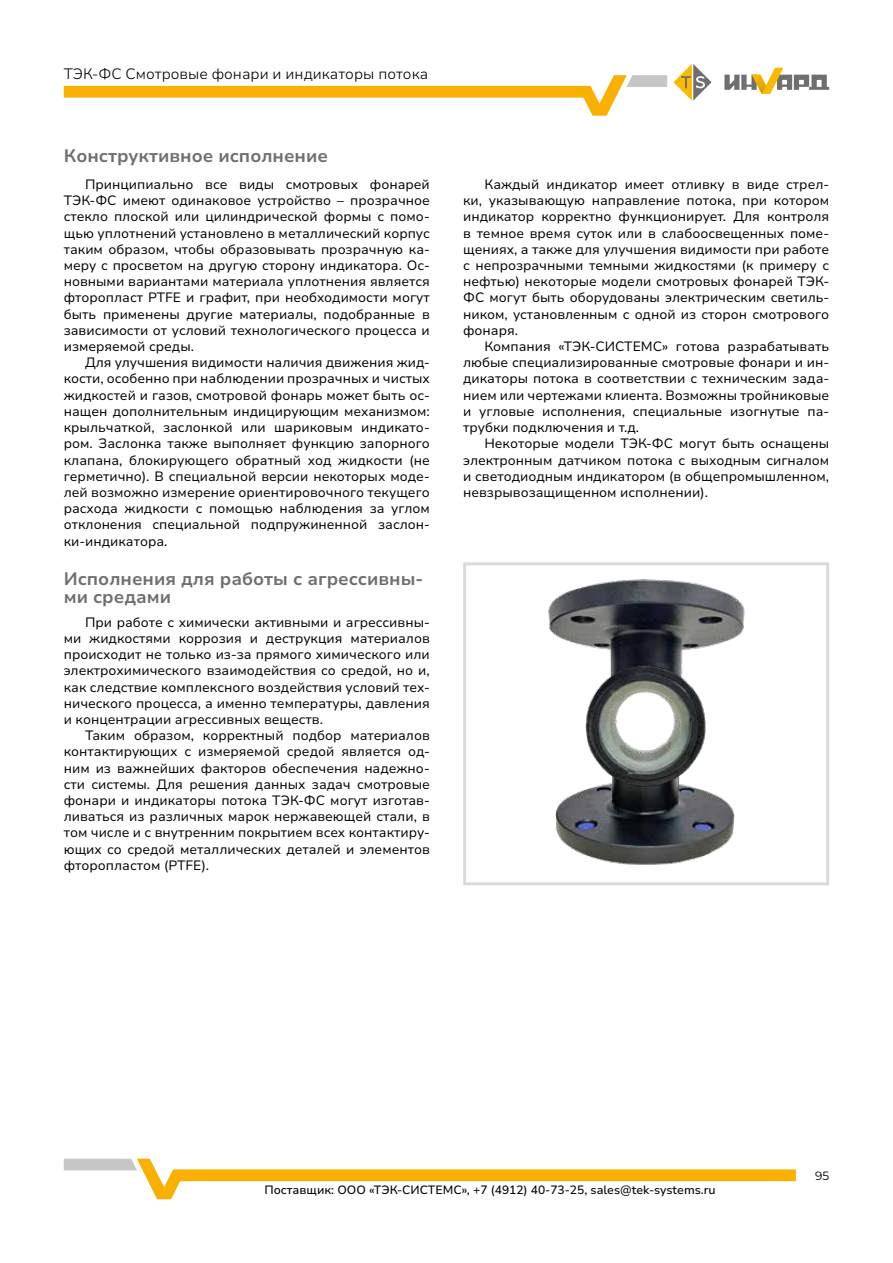
<style>
.page{position:relative;width:893px;height:1263px;background:#fff}
.page>*{position:absolute;margin:0;border:0;box-sizing:border-box;transform-origin:0 0}
.t1{font:700 18px/18px "Nunito Sans 10 pt";color:#706f6f}
.t2{font:300 15px "Nunito Sans 10 pt";color:#000}
.t3{font:13.5px/16.2px "Nunito Sans 10 pt";color:#000;text-align:justify}
.t4{font:500 12px "Nunito Sans 10 pt";color:#000}
.t5{font:12px "Montserrat";color:#000}
</style>
<div class="page">
<svg style="left:64px;top:1159px;width:732px;height:40px"></svg>
<svg style="left:64px;top:75px;width:603px;height:41px"></svg>
<svg style="left:673px;top:64px;width:39px;height:37px"></svg>
<svg style="left:724px;top:68px;width:105px;height:26px"></svg>
<div style="left:463px;top:562px;width:366px;height:323px;border:3px solid #dadada"></div>
<img style="left:548px;top:579px;width:197px;height:286px">
<p class="t2" style="left:64px;top:63px;width:366px">ТЭК-ФС Смотровые фонари и индикаторы потока</p>
<h1 class="t1" style="left:64px;top:146px;width:266px">Конструктивное исполнение</h1>
<p class="t3" style="left:64px;top:176px;width:368px;text-indent:21px">Принципиально все виды смотровых фонарей ТЭК-ФС имеют одинаковое устройство – прозрачное стекло плоской или цилиндрической формы с помо&shy;щью уплотнений установлено в металлический корпус таким образом, чтобы образовывать прозрачную ка&shy;меру с просветом на другую сторону индикатора. Ос&shy;новными вариантами материала уплотнения является фторопласт PTFE и графит, при необходимости могут быть применены другие материалы, подобранные в зависимости от условий технологического процесса и измеряемой среды.</p>
<p class="t3" style="left:64px;top:354px;width:368px;text-indent:21px">Для улучшения видимости наличия движения жид&shy;кости, особенно при наблюдении прозрачных и чистых жидкостей и газов, смотровой фонарь может быть ос&shy;нащен дополнительным индицирующим механизмом: крыльчаткой, заслонкой или шариковым индикато&shy;ром. Заслонка также выполняет функцию запорного клапана, блокирующего обратный ход жидкости (не герметично). В специальной версии некоторых моде&shy;лей возможно измерение ориентировочного текущего расхода жидкости с помощью наблюдения за углом отклонения специальной подпружиненной заслон&shy;ки-индикатора.</p>
<h1 class="t1" style="left:64px;top:569px;width:361px">Исполнения для работы с агрессивны&shy;ми средами</h1>
<p class="t3" style="left:64px;top:614px;width:368px;text-indent:21px">При работе с химически активными и агрессивны&shy;ми жидкостями коррозия и деструкция материалов происходит не только из-за прямого химического или электрохимического взаимодействия со средой, но и, как следствие комплексного воздействия условий тех&shy;нического процесса, а именно температуры, давления и концентрации агрессивных веществ.</p>
<p class="t3" style="left:64px;top:727px;width:368px;text-indent:21px">Таким образом, корректный подбор материалов контактирующих с измеряемой средой является од&shy;ним из важнейших факторов обеспечения надежно&shy;сти системы. Для решения данных задач смотровые фонари и индикаторы потока ТЭК-ФС могут изготав&shy;ливаться из различных марок нержавеющей стали, в том числе и с внутренним покрытием всех контактиру&shy;ющих со средой металлических деталей и элементов фторопластом (PTFE).</p>
<p class="t3" style="left:463px;top:176px;width:368px;text-indent:21px">Каждый индикатор имеет отливку в виде стрел&shy;ки, указывающую направление потока, при котором индикатор корректно функционирует. Для контроля в темное время суток или в слабоосвещенных поме&shy;щениях, а также для улучшения видимости при работе с непрозрачными темными жидкостями (к примеру с нефтью) некоторые модели смотровых фонарей ТЭК-ФС могут быть оборудованы электрическим светиль&shy;ником, установленным с одной из сторон смотрового фонаря.</p>
<p class="t3" style="left:463px;top:338px;width:368px;text-indent:21px">Компания «ТЭК-СИСТЕМС» готова разрабатывать любые специализированные смотровые фонари и ин&shy;дикаторы потока в соответствии с техническим зада&shy;нием или чертежами клиента. Возможны тройниковые и угловые исполнения, специальные изогнутые па&shy;трубки подключения и т.д.</p>
<p class="t3" style="left:463px;top:435px;width:368px;text-indent:21px">Некоторые модели ТЭК-ФС могут быть оснащены электронным датчиком потока с выходным сигналом и светодиодным индикатором (в общепромышленном, невзрывозащищенном исполнении).</p>
<p class="t5" style="left:815px;top:1167px;width:16px">95</p>
<p class="t4" style="left:264px;top:1182px;width:453px">Поставщик: ООО «ТЭК-СИСТЕМС», +7 (4912) 40-73-25, sales@tek-systems.ru</p>
</div>
